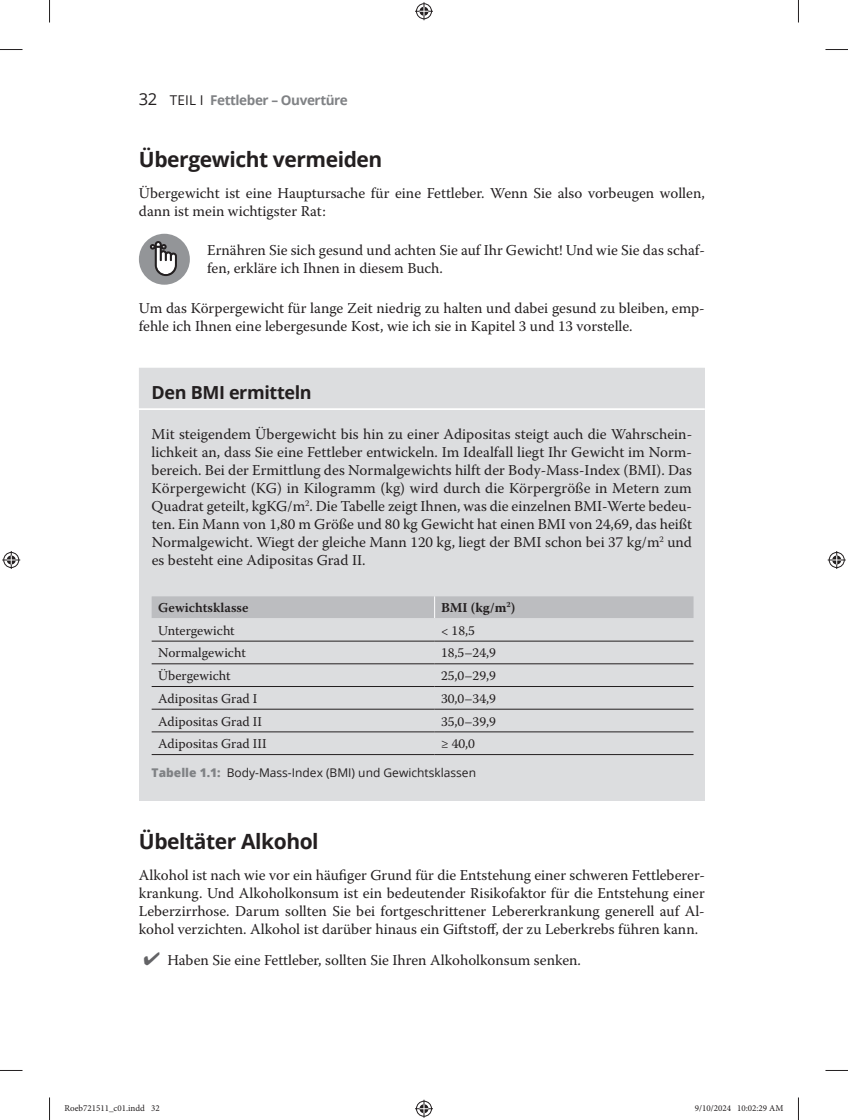
<style>
.page{position:relative;width:848px;height:1120px;background:#fff}
.page>*{position:absolute;margin:0;border:0;box-sizing:border-box;transform-origin:0 0}
.t1{font:700 21px "Open Sans";letter-spacing:-.02em;color:#231f20}
.t2{font:700 18px "Open Sans";letter-spacing:-.02em;color:#231f20}
.t3{font:15px/18px "Warnock Pro";color:#231f20}
.t4{font:13.5px "Warnock Pro";color:#231f20}
.t5{font:700 13.5px "Open Sans";letter-spacing:-.03em;color:#808285}
.t6{font:600 13.5px "Warnock Pro";letter-spacing:.01em;color:#231f20}
.t7{font:700 13.5px "Warnock Pro";color:#231f20}
.t8{font:12px "Open Sans";color:#231f20}
.t9{font:9px "Minion Pro";color:#231f20}
.s1{font-weight:400;font-size:16.5px;color:#231f20}
.s2{font-weight:400;color:#231f20}
.s3{font-weight:800;color:#808285}
.s4{color:#636366}
</style>
<div class="page">
<div style="left:139px;top:368px;width:565px;height:40px;background:#dcdddf"></div>
<div style="left:139px;top:410px;width:565px;height:390px;background:#dcdddf"></div>
<div style="left:139px;top:234px;width:51px;height:51px;background:#939598;border-radius:50%"></div>
<svg style="left:150px;top:241px;width:27px;height:35px"></svg>
<hr style="left:434px;top:663px;width:259px;height:1px;background:#231f20">
<hr style="left:434px;top:686px;width:259px;height:1px;background:#231f20">
<hr style="left:434px;top:709px;width:259px;height:1px;background:#231f20">
<hr style="left:152px;top:663px;width:282px;height:1px;background:#231f20">
<hr style="left:152px;top:686px;width:282px;height:1px;background:#231f20">
<hr style="left:152px;top:709px;width:282px;height:1px;background:#231f20">
<hr style="left:434px;top:731px;width:259px;height:1px;background:#231f20">
<hr style="left:434px;top:754px;width:259px;height:1px;background:#231f20">
<hr style="left:152px;top:731px;width:282px;height:1px;background:#231f20">
<hr style="left:152px;top:754px;width:282px;height:1px;background:#231f20">
<hr style="left:434px;top:641px;width:259px;height:1px;background:#231f20">
<hr style="left:152px;top:641px;width:282px;height:1px;background:#231f20">
<div style="left:152px;top:596px;width:541px;height:22px;background:#bcbdc0"></div>
<svg style="left:0;top:49px;width:22px;height:1px"></svg>
<svg style="left:825px;top:49px;width:22px;height:1px"></svg>
<svg style="left:0;top:1070px;width:22px;height:1px"></svg>
<svg style="left:825px;top:1070px;width:22px;height:1px"></svg>
<svg style="left:49px;top:0;width:1px;height:23px"></svg>
<svg style="left:49px;top:1097px;width:1px;height:22px"></svg>
<svg style="left:798px;top:0;width:1px;height:23px"></svg>
<svg style="left:798px;top:1097px;width:1px;height:22px"></svg>
<svg style="left:415px;top:2px;width:18px;height:18px"></svg>
<svg style="left:415px;top:1099px;width:18px;height:18px"></svg>
<svg style="left:2px;top:551px;width:18px;height:18px"></svg>
<svg style="left:827px;top:551px;width:18px;height:18px"></svg>
<p class="t5" style="left:139px;top:90px;width:210px"><span class="s1">32</span> <span class="s2">TEIL I</span> Fettleber – Ouvertüre</p>
<h1 class="t1" style="left:139px;top:144px;width:245px">Übergewicht vermeiden</h1>
<p class="t3" style="left:139px;top:183px;width:567px">Übergewicht ist eine Hauptursache für eine Fettleber. Wenn Sie also vorbeugen wollen, dann ist mein wichtigster Rat:</p>
<p class="t3" style="left:207px;top:240px;width:499px">Ernähren Sie sich gesund und achten Sie auf Ihr Gewicht! Und wie Sie das schaf&shy;fen, erkläre ich Ihnen in diesem Buch.</p>
<p class="t3" style="left:139px;top:299px;width:567px">Um das Körpergewicht für lange Zeit niedrig zu halten und dabei gesund zu bleiben, emp&shy;fehle ich Ihnen eine lebergesunde Kost, wie ich sie in Kapitel 3 und 13 vorstelle.</p>
<p class="t2" style="left:152px;top:380px;width:161px">Den BMI ermitteln</p>
<p class="t3" style="left:152px;top:425px;width:542px;text-align:justify">Mit steigendem Übergewicht bis hin zu einer Adipositas steigt auch die Wahrschein&shy;lichkeit an, dass Sie eine Fettleber entwickeln. Im Idealfall liegt Ihr Gewicht im Norm&shy;bereich. Bei der Ermittlung des Normalgewichts hilft der Body-Mass-Index (BMI). Das Körpergewicht (KG) in Kilogramm (kg) wird durch die Körpergröße in Metern zum Quadrat geteilt, kgKG/m<sup>2</sup>. Die Tabelle zeigt Ihnen, was die einzelnen BMI-Werte bedeu&shy;ten. Ein Mann von 1,80 m Größe und 80 kg Gewicht hat einen BMI von 24,69, das heißt Normalgewicht. Wiegt der gleiche Mann 120 kg, liegt der BMI schon bei 37 kg/m<sup>2</sup> und es besteht eine Adipositas Grad II.</p>
<p class="t6" style="left:158px;top:599px;width:92px">Gewichtsklasse</p>
<p class="t7" style="left:441px;top:599px;width:76px">BMI (kg/m<sup>2</sup>)</p>
<p class="t4" style="left:158px;top:622px;width:78px">Untergewicht</p>
<p class="t4" style="left:441px;top:622px;width:35px">&lt; 18,5</p>
<p class="t4" style="left:158px;top:645px;width:89px">Normalgewicht</p>
<p class="t4" style="left:441px;top:645px;width:56px">18,5–24,9</p>
<p class="t4" style="left:158px;top:667px;width:74px">Übergewicht</p>
<p class="t4" style="left:441px;top:667px;width:56px">25,0–29,9</p>
<p class="t4" style="left:158px;top:690px;width:101px">Adipositas Grad I</p>
<p class="t4" style="left:441px;top:690px;width:56px">30,0–34,9</p>
<p class="t4" style="left:158px;top:713px;width:106px">Adipositas Grad II</p>
<p class="t4" style="left:441px;top:713px;width:56px">35,0–39,9</p>
<p class="t4" style="left:158px;top:735px;width:110px">Adipositas Grad III</p>
<p class="t4" style="left:441px;top:735px;width:36px">≥ 40,0</p>
<p class="t8" style="left:152px;top:764px;width:326px"><span class="s3">Tabelle 1.1:</span> Body-Mass-Index (BMI) und Gewichtsklassen</p>
<h1 class="t1" style="left:139px;top:826px;width:181px">Übeltäter Alkohol</h1>
<p class="t3" style="left:139px;top:865px;width:567px;text-align:justify">Alkohol ist nach wie vor ein häufiger Grund für die Entstehung einer schweren Fettleberer&shy;krankung. Und Alkoholkonsum ist ein bedeutender Risikofaktor für die Entstehung einer Leberzirrhose. Darum sollten Sie bei fortgeschrittener Lebererkrankung generell auf Al&shy;kohol verzichten. Alkohol ist darüber hinaus ein Giftstoff, der zu Leberkrebs führen kann.</p>
<p class="t3" style="left:143px;top:950px;width:439px"><span class="s4">✔</span> Haben Sie eine Fettleber, sollten Sie Ihren Alkoholkonsum senken.</p>
<p class="t9" style="left:64px;top:1102px;width:97px">Roeb721511_c01.indd 32</p>
<p class="t9" style="left:694px;top:1102px;width:90px">9/10/2024 10:02:29 AM</p>
</div>
